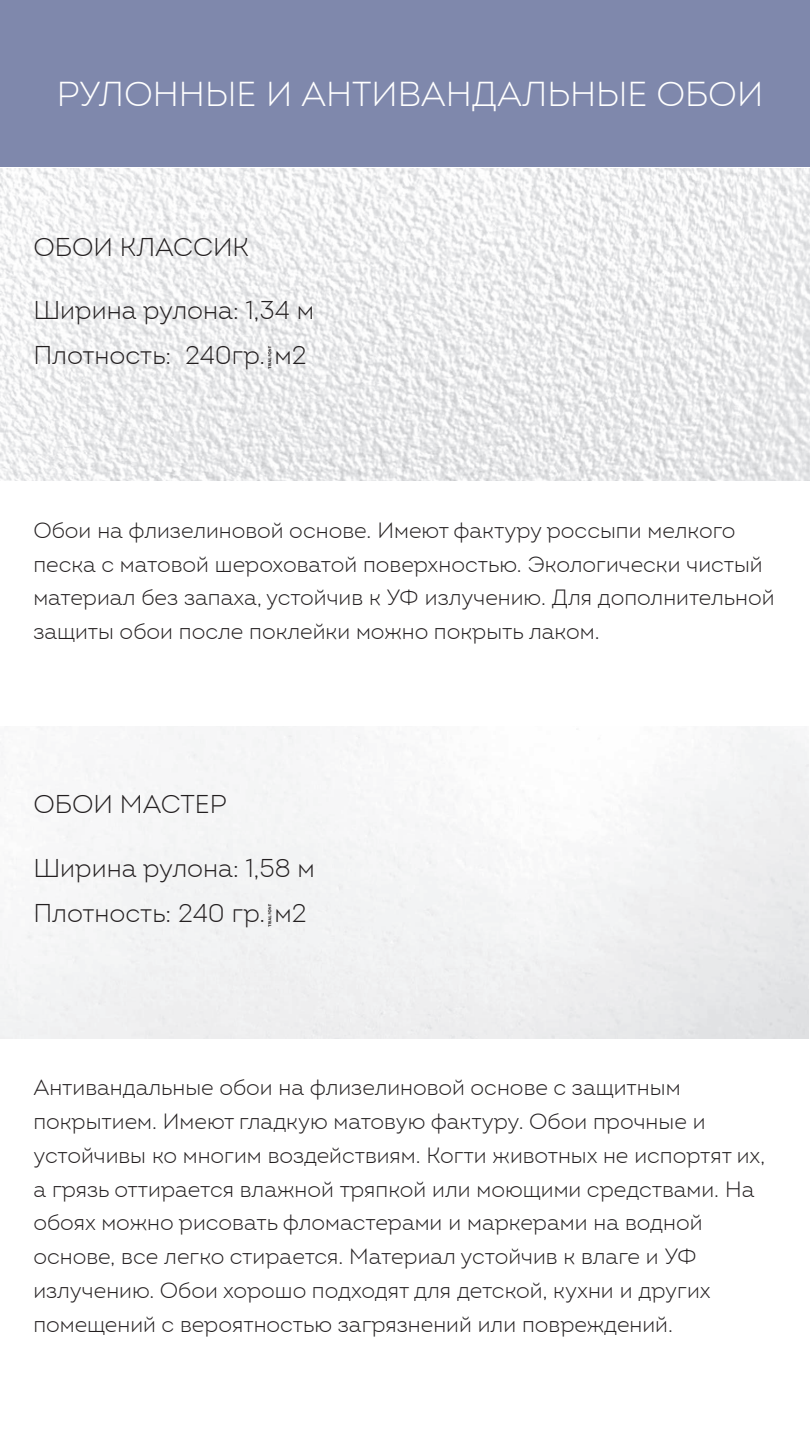
<style>
.page{position:relative;width:810px;height:1440px;background:#fff}
.page>*{position:absolute;margin:0;border:0;box-sizing:border-box;transform-origin:0 0}
.t1{font:35.25px "Intro Trial Lt";color:#fff}
.t2{font:26.25px/45px "Intro Trial Lt";color:#231f20}
.t3{font:22.5px/33.8px "Intro Trial Lt";color:#231f20}
</style>
<div class="page">
<div style="left:0;top:1px;width:810px;height:166px;background:#7f88ac"></div>
<img style="left:0;top:169px;width:810px;height:312px">
<h1 class="t1" style="left:57px;top:74px;width:708px">РУЛОННЫЕ И АНТИВАНДАЛЬНЫЕ ОБОИ</h1>
<p class="t2" style="left:33px;top:225px;width:217px">ОБОИ КЛАССИК</p>
<p class="t2" style="left:33px;top:288px;width:283px">Ширина рулона: 1,34 м<br>Плотность: 240гр./м2</p>
<p class="t3" style="left:33px;top:514px;width:743px">Обои на флизелиновой основе. Имеют фактуру россыпи мелкого песка с матовой шероховатой поверхностью. Экологически чистый материал без запаха, устойчив к УФ излучению. Для дополнительной защиты обои после поклейки можно покрыть лаком.</p>
<p class="t2" style="left:33px;top:782px;width:195px">ОБОИ МАСТЕР</p>
<p class="t2" style="left:33px;top:846px;width:283px">Ширина рулона: 1,58 м<br>Плотность: 240 гр./м2</p>
<p class="t3" style="left:33px;top:1071px;width:733px">Антивандальные обои на флизелиновой основе с защитным покрытием. Имеют гладкую матовую фактуру. Обои прочные и устойчивы ко многим воздействиям. Когти животных не испортят их, а грязь оттирается влажной тряпкой или моющими средствами. На обоях можно рисовать фломастерами и маркерами на водной основе, все легко стирается. Материал устойчив к влаге и УФ излучению. Обои хорошо подходят для детской, кухни и других помещений с вероятностью загрязнений или повреждений.</p>
</div>
